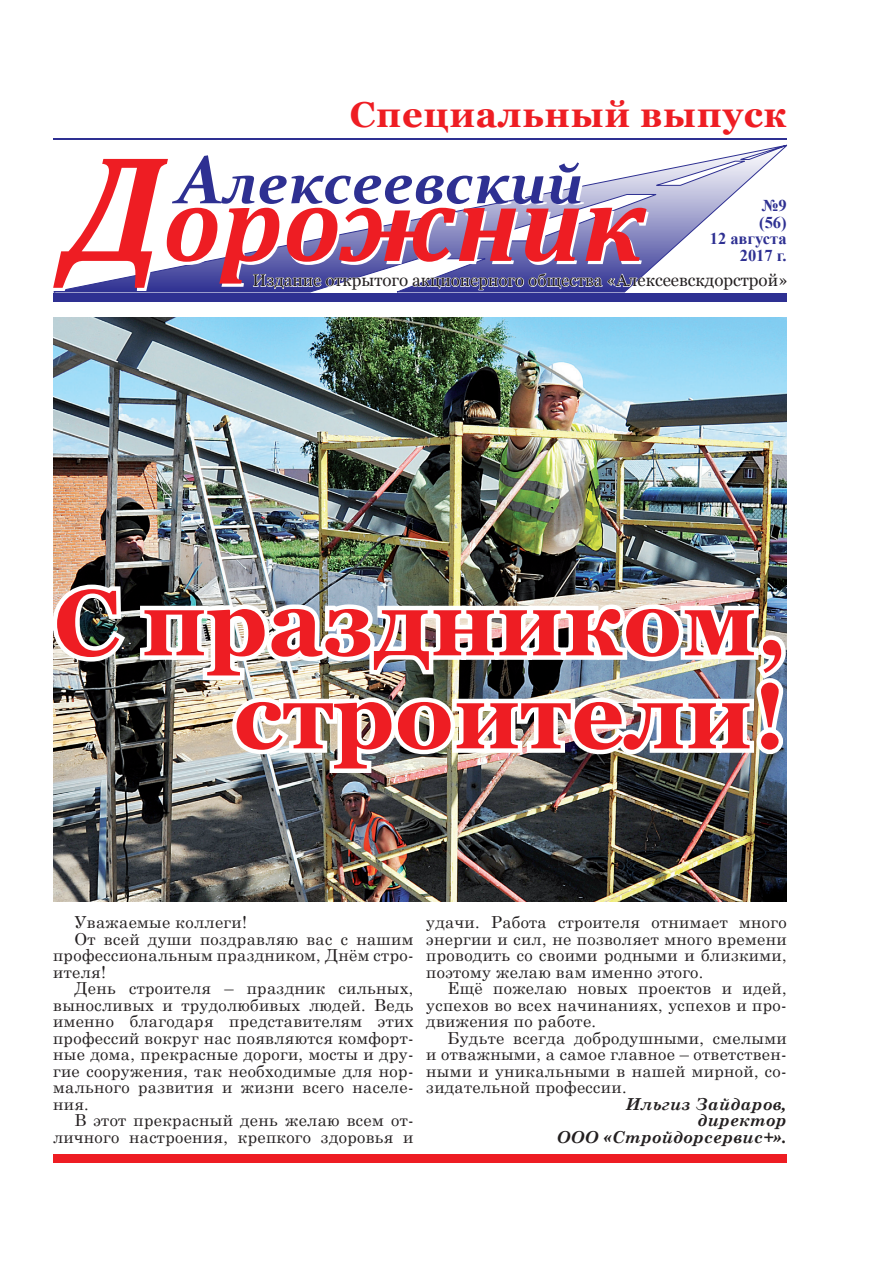
<style>
.page{position:relative;width:893px;height:1263px;background:#fff}
.page>*{position:absolute;margin:0;border:0;box-sizing:border-box;transform-origin:0 0}
.t1{font:700 93px/93px "Georgia";color:#ee1d23;text-align:right}
.t2{font:700 36px "Georgia";letter-spacing:.02em;color:#ee1d23}
.t3{font:16.95px "Georgia";color:#231f20}
.t4{font:16.5px/16.5px "Century Schoolbook";letter-spacing:.02em;color:#231f20;text-align:justify}
.t5{font:italic 700 16.5px/16.5px "Century Schoolbook";letter-spacing:.02em;color:#231f20;text-align:right}
.t6{font:700 16.5px/16.5px "Times New Roman";color:#2e3092;text-align:right}
</style>
<div class="page">
<img style="left:53px;top:318px;width:734px;height:583px">
<div style="left:53px;top:1154px;width:734px;height:9px;background:#ee1d23"></div>
<hr style="left:53px;top:138px;width:734px;height:2px;background:#2e3092">
<svg style="left:54px;top:145px;width:733px;height:147px"></svg>
<svg style="left:53px;top:159px;width:593px;height:129px"></svg>
<svg style="left:172px;top:155px;width:412px;height:50px"></svg>
<svg style="left:253px;top:272px;width:534px;height:19px"></svg>
<div style="left:53px;top:293px;width:734px;height:9px;background:#2e3092"></div>
<img style="left:53px;top:578px;width:734px;height:199px">
<h2 class="t2" style="left:350px;top:92px;width:438px">Специальный выпуск</h2>
<p class="t6" style="left:710px;top:197px;width:78px">№9<br>(56)<br>12 августа<br>2017 г.</p>
<p class="t3" style="left:253px;top:270px;width:537px">Издание открытого акционерного общества «Алексеевскдорстрой»</p>
<h1 class="t1" style="left:54px;top:577px;width:735px">С праздником, строители!</h1>
<p class="t4" style="left:74px;top:912px;width:174px">Уважаемые коллеги!</p>
<p class="t4" style="left:74px;top:929px;width:341px">От всей души поздравляю вас с нашим</p>
<p class="t4" style="left:53px;top:945px;width:362px">профессиональным праздником, Днём стро-</p>
<p class="t4" style="left:53px;top:962px;width:54px">ителя!</p>
<p class="t4" style="left:74px;top:978px;width:341px">День строителя – праздник сильных,</p>
<p class="t4" style="left:53px;top:995px;width:362px">выносливых и трудолюбивых людей. Ведь</p>
<p class="t4" style="left:53px;top:1011px;width:362px">именно благодаря представителям этих</p>
<p class="t4" style="left:53px;top:1028px;width:362px">профессий вокруг нас появляются комфорт-</p>
<p class="t4" style="left:53px;top:1044px;width:362px">ные дома, прекрасные дороги, мосты и дру-</p>
<p class="t4" style="left:53px;top:1061px;width:362px">гие сооружения, так необходимые для нор-</p>
<p class="t4" style="left:53px;top:1077px;width:362px">мального развития и жизни всего населе-</p>
<p class="t4" style="left:53px;top:1094px;width:37px">ния.</p>
<p class="t4" style="left:74px;top:1110px;width:341px">В этот прекрасный день желаю всем от-</p>
<p class="t4" style="left:53px;top:1127px;width:362px">личного настроения, крепкого здоровья и</p>
<p class="t4" style="left:426px;top:912px;width:362px">удачи. Работа строителя отнимает много энергии и сил, не позволяет много времени проводить со своими родными и близкими, поэтому желаю вам именно этого.</p>
<p class="t4" style="left:426px;top:978px;width:362px;text-indent:21px">Ещё пожелаю новых проектов и идей, успехов во всех начинаниях, успехов и про&shy;движения по работе.</p>
<p class="t4" style="left:426px;top:1028px;width:362px;text-indent:21px">Будьте всегда добродушными, смелыми и отважными, а самое главное – ответствен&shy;ными и уникальными в нашей мирной, со&shy;зидательной профессии.</p>
<p class="t5" style="left:557px;top:1095px;width:231px">Ильгиз Зайдаров, директор<br>ООО «Стройдорсервис+».</p>
</div>
